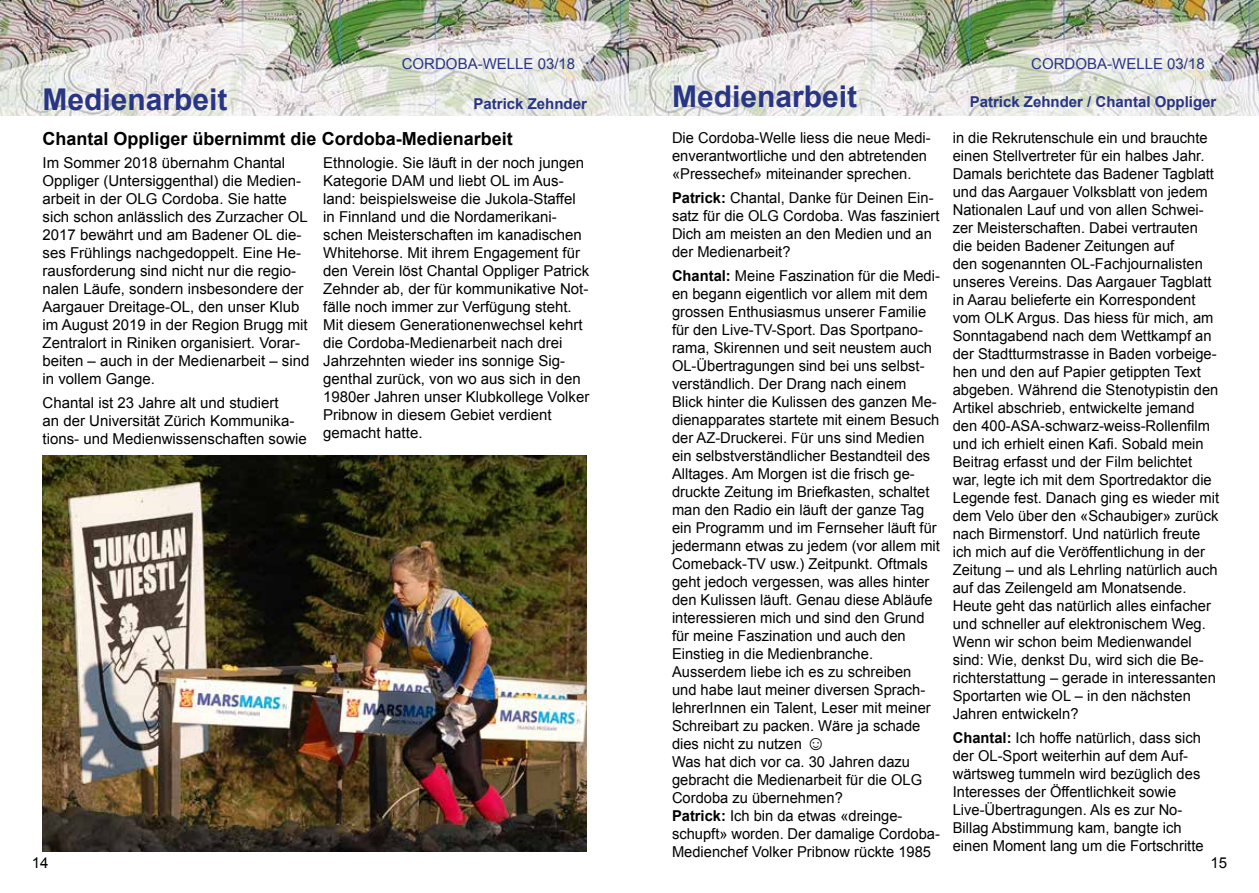
<style>
.page{position:relative;width:1259px;height:893px;background:#fff}
.page>*{position:absolute;margin:0;border:0;box-sizing:border-box;transform-origin:0 0}
.t1{font:700 30px "Arial";color:#283583}
.t2{font:700 18px "Arial";color:#000}
.t3{font:15px/18px "Arial";color:#000}
.t4{font:700 15px "Arial";color:#283583}
.t5{font:15px "Arial";color:#283583}
.s1{font-weight:700}
.s2{font-size:19.5px}
</style>
<div class="page">
<img style="left:0;top:0;width:1259px;height:116px">
<img style="left:43px;top:455px;width:544px;height:396px">
<p class="t5" style="left:402px;top:54px;width:175px">CORDOBA-WELLE 03/18</p>
<p class="t5" style="left:1031px;top:54px;width:175px">CORDOBA-WELLE 03/18</p>
<h1 class="t1" style="left:672px;top:76px;width:187px">Medienarbeit</h1>
<p class="t4" style="left:969px;top:92px;width:248px">Patrick Zehnder / Chantal Oppliger</p>
<p class="t3" style="left:672px;top:129px;width:260px">Die Cordoba-Welle liess die neue Medi&shy;enverantwortliche und den abtretenden «Pressechef» miteinander sprechen.</p>
<p class="t3" style="left:672px;top:189px;width:269px"><span class="s1">Patrick:</span> Chantal, Danke für Deinen Ein&shy;satz für die OLG Cordoba. Was fasziniert Dich am meisten an den Medien und an der Medienarbeit?</p>
<p class="t3" style="left:672px;top:267px;width:269px"><span class="s1">Chantal:</span> Meine Faszination für die Medi&shy;en begann eigentlich vor allem mit dem grossen Enthusiasmus unserer Familie für den Live-TV-Sport. Das Sportpano&shy;rama, Skirennen und seit neustem auch OL-Übertragungen sind bei uns selbst&shy;verständlich. Der Drang nach einem Blick hinter die Kulissen des ganzen Me&shy;dienapparates startete mit einem Besuch der AZ-Druckerei. Für uns sind Medien ein selbstverständlicher Bestandteil des Alltages. Am Morgen ist die frisch ge&shy;druckte Zeitung im Briefkasten, schaltet man den Radio ein läuft der ganze Tag ein Programm und im Fernseher läuft für jedermann etwas zu jedem (vor allem mit Comeback-TV usw.) Zeitpunkt. Oftmals geht jedoch vergessen, was alles hinter den Kulissen läuft. Genau diese Abläufe interessieren mich und sind den Grund für meine Faszination und auch den Einstieg in die Medienbranche.<br>Ausserdem liebe ich es zu schreiben<br>und habe laut meiner diversen Sprach&shy;lehrerInnen ein Talent, Leser mit meiner Schreibart zu packen. Wäre ja schade dies nicht zu nutzen <span class="s2">☺<br></span>Was hat dich vor ca. 30 Jahren dazu gebracht die Medienarbeit für die OLG Cordoba zu übernehmen?<br><span class="s1">Patrick:</span> Ich bin da etwas «dreinge&shy;schupft» worden. Der damalige Cordoba-Medienchef Volker Pribnow rückte 1985</p>
<h1 class="t1" style="left:43px;top:79px;width:187px">Medienarbeit</h1>
<p class="t4" style="left:473px;top:94px;width:115px">Patrick Zehnder</p>
<p class="t2" style="left:43px;top:127px;width:472px">Chantal Oppliger übernimmt die Cordoba-Medienarbeit</p>
<p class="t3" style="left:43px;top:154px;width:268px">Im Sommer 2018 übernahm Chantal Oppliger (Untersiggenthal) die Medien&shy;arbeit in der OLG Cordoba. Sie hatte sich schon anlässlich des Zurzacher OL 2017 bewährt und am Badener OL die&shy;ses Frühlings nachgedoppelt. Eine He&shy;rausforderung sind nicht nur die regio&shy;nalen Läufe, sondern insbesondere der Aargauer Dreitage-OL, den unser Klub im August 2019 in der Region Brugg mit Zentralort in Riniken organisiert. Vorar&shy;beiten – auch in der Medienarbeit – sind in vollem Gange.</p>
<p class="t3" style="left:43px;top:394px;width:266px">Chantal ist 23 Jahre alt und studiert<br>an der Universität Zürich Kommunika&shy;tions- und Medienwissenschaften sowie</p>
<p class="t3" style="left:952px;top:129px;width:268px">in die Rekrutenschule ein und brauchte einen Stellvertreter für ein halbes Jahr.<br>Damals berichtete das Badener Tagblatt und das Aargauer Volksblatt von jedem Nationalen Lauf und von allen Schwei&shy;zer Meisterschaften. Dabei vertrauten die beiden Badener Zeitungen auf<br>den sogenannten OL-Fachjournalisten unseres Vereins. Das Aargauer Tagblatt in Aarau belieferte ein Korrespondent vom OLK Argus. Das hiess für mich, am Sonntagabend nach dem Wettkampf an der Stadtturmstrasse in Baden vorbeige&shy;hen und den auf Papier getippten Text abgeben. Während die Stenotypistin den Artikel abschrieb, entwickelte jemand den 400-ASA-schwarz-weiss-Rollenfilm und ich erhielt einen Kafi. Sobald mein Beitrag erfasst und der Film belichtet war, legte ich mit dem Sportredaktor die Legende fest. Danach ging es wieder mit dem Velo über den «Schaubiger» zurück nach Birmenstorf. Und natürlich freute ich mich auf die Veröffentlichung in der Zeitung – und als Lehrling natürlich auch auf das Zeilengeld am Monatsende.<br>Heute geht das natürlich alles einfacher und schneller auf elektronischem Weg.<br>Wenn wir schon beim Medienwandel sind: Wie, denkst Du, wird sich die Be&shy;richterstattung – gerade in interessanten Sportarten wie OL – in den nächsten Jahren entwickeln?</p>
<p class="t3" style="left:952px;top:729px;width:252px"><span class="s1">Chantal:</span> Ich hoffe natürlich, dass sich der OL-Sport weiterhin auf dem Auf&shy;wärtsweg tummeln wird bezüglich des Interesses der Öffentlichkeit sowie Live-Übertragungen. Als es zur No-Billag Abstimmung kam, bangte ich einen Moment lang um die Fortschritte</p>
<p class="t3" style="left:323px;top:154px;width:268px">Ethnologie. Sie läuft in der noch jungen Kategorie DAM und liebt OL im Aus&shy;land: beispielsweise die Jukola-Staffel in Finnland und die Nordamerikani&shy;schen Meisterschaften im kanadischen Whitehorse. Mit ihrem Engagement für den Verein löst Chantal Oppliger Patrick Zehnder ab, der für kommunikative Not&shy;fälle noch immer zur Verfügung steht.<br>Mit diesem Generationenwechsel kehrt die Cordoba-Medienarbeit nach drei Jahrzehnten wieder ins sonnige Sig&shy;genthal zurück, von wo aus sich in den 1980er Jahren unser Klubkollege Volker Pribnow in diesem Gebiet verdient gemacht hatte.</p>
<p class="t3" style="left:32px;top:854px;width:18px">14</p>
<p class="t3" style="left:1210px;top:854px;width:18px">15</p>
</div>
